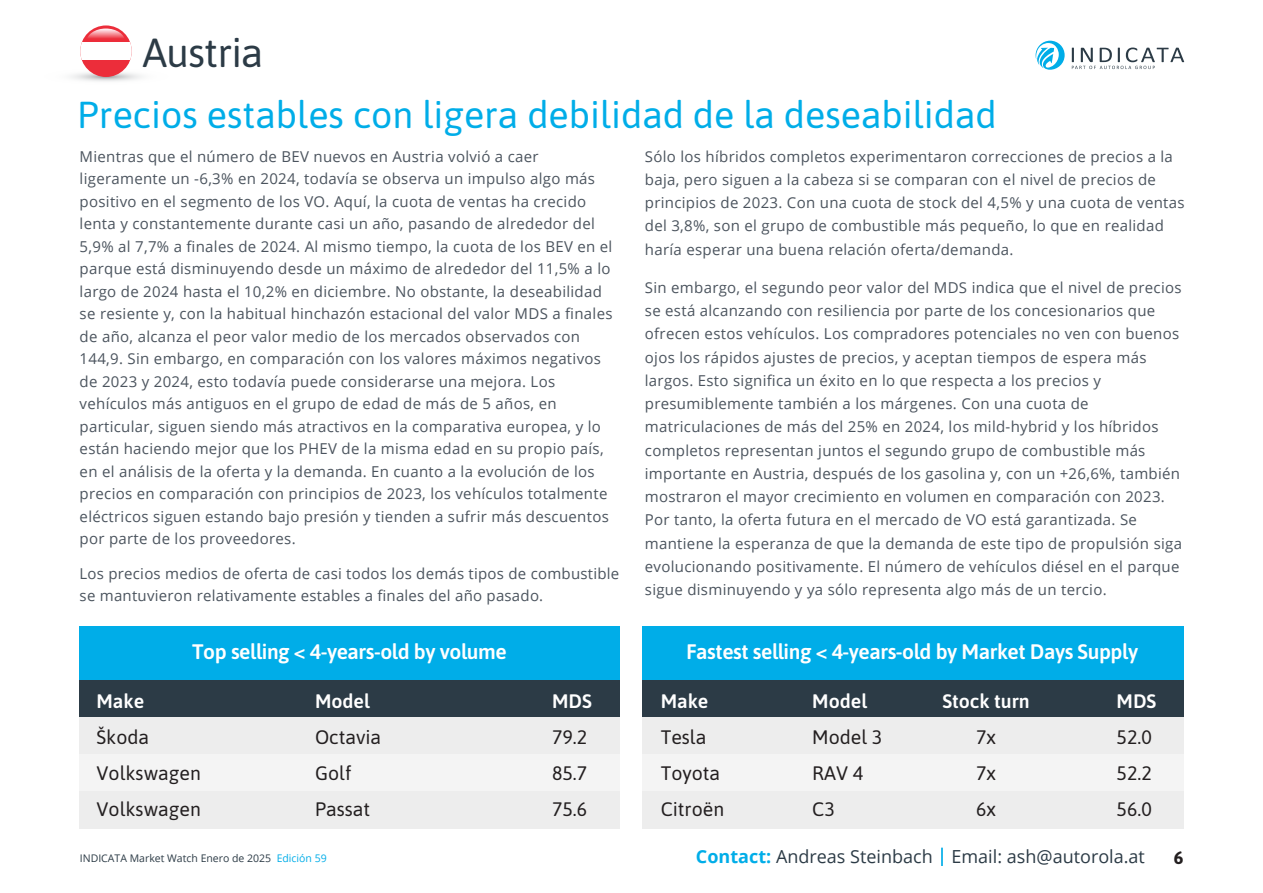
<style>
.page{position:relative;width:1263px;height:893px;background:#fff}
.page>*{position:absolute;margin:0;border:0;box-sizing:border-box;transform-origin:0 0}
.t1{font:40.5px "Asap";letter-spacing:-.02em;color:#2c3b46}
.t2{font:37.5px "Asap";color:#00ade8}
.t3{font:600 21px "Asap";letter-spacing:-.02em;color:#fff}
.t4{font:19.5px/36px "Asap";color:#231f20}
.t5{font:600 19.5px "Asap";color:#fff}
.t6{font:18px "Open Sans";color:#2c3b46}
.t7{font:700 18px "Asap";color:#231f20}
.t8{font:15px/22.5px "Open Sans";letter-spacing:.02em;color:#4b545e}
.t9{font:10.5px "Open Sans";color:#2c3b46}
.s1{color:#00ade8}
.s2{font-weight:700;color:#00ade8}
</style>
<div class="page">
<svg style="left:42px;top:67px;width:128px;height:18px"></svg>
<div style="left:80px;top:25px;width:52px;height:52px;background:#ec2d3a;border-radius:26px"></div>
<div style="left:80px;top:43px;width:52px;height:17px;background:#fff"></div>
<svg style="left:86px;top:29px;width:39px;height:14px"></svg>
<svg style="left:941px;top:848px;width:2px;height:18px"></svg>
<svg style="left:1035px;top:41px;width:30px;height:29px"></svg>
<svg style="left:1072px;top:48px;width:112px;height:21px"></svg>
<div style="left:79px;top:625px;width:541px;height:55px;background:#00ade8"></div>
<div style="left:79px;top:680px;width:541px;height:37px;background:#2c3b46"></div>
<div style="left:79px;top:717px;width:541px;height:38px;background:#ededed"></div>
<div style="left:79px;top:755px;width:541px;height:37px;background:#f4f4f4"></div>
<div style="left:79px;top:792px;width:541px;height:37px;background:#ededed"></div>
<div style="left:643px;top:625px;width:541px;height:55px;background:#00ade8"></div>
<div style="left:643px;top:680px;width:541px;height:37px;background:#2c3b46"></div>
<div style="left:643px;top:717px;width:541px;height:38px;background:#ededed"></div>
<div style="left:643px;top:755px;width:541px;height:37px;background:#f4f4f4"></div>
<div style="left:643px;top:792px;width:541px;height:37px;background:#ededed"></div>
<h1 class="t1" style="left:143px;top:24px;width:122px">Austria</h1>
<h2 class="t2" style="left:78px;top:89px;width:920px">Precios estables con ligera debilidad de la deseabilidad</h2>
<p class="t8" style="left:80px;top:145px;width:534px">Mientras que el número de BEV nuevos en Austria volvió a caer ligeramente un -6,3% en 2024, todavía se observa un impulso algo más positivo en el segmento de los VO. Aquí, la cuota de ventas ha crecido lenta y constantemente durante casi un año, pasando de alrededor del 5,9% al 7,7% a finales de 2024. Al mismo tiempo, la cuota de los BEV en el parque está disminuyendo desde un máximo de alrededor del 11,5% a lo largo de 2024 hasta el 10,2% en diciembre. No obstante, la deseabilidad se resiente y, con la habitual hinchazón estacional del valor MDS a finales de año, alcanza el peor valor medio de los mercados observados con 144,9. Sin embargo, en comparación con los valores máximos negativos de 2023 y 2024, esto todavía puede considerarse una mejora. Los vehículos más antiguos en el grupo de edad de más de 5 años, en particular, siguen siendo más atractivos en la comparativa europea, y lo están haciendo mejor que los PHEV de la misma edad en su propio país, en el análisis de la oferta y la demanda. En cuanto a la evolución de los precios en comparación con principios de 2023, los vehículos totalmente eléctricos siguen estando bajo presión y tienden a sufrir más descuentos por parte de los proveedores.</p>
<p class="t8" style="left:80px;top:562px;width:541px">Los precios medios de oferta de casi todos los demás tipos de combustible se mantuvieron relativamente estables a finales del año pasado.</p>
<p class="t8" style="left:645px;top:144px;width:541px;line-height:23.2px">Sólo los híbridos completos experimentaron correcciones de precios a la baja, pero siguen a la cabeza si se comparan con el nivel de precios de principios de 2023. Con una cuota de stock del 4,5% y una cuota de ventas del 3,8%, son el grupo de combustible más pequeño, lo que en realidad haría esperar una buena relación oferta/demanda.</p>
<p class="t8" style="left:645px;top:275px;width:539px;line-height:23.2px">Sin embargo, el segundo peor valor del MDS indica que el nivel de precios se está alcanzando con resiliencia por parte de los concesionarios que ofrecen estos vehículos. Los compradores potenciales no ven con buenos ojos los rápidos ajustes de precios, y aceptan tiempos de espera más largos. Esto significa un éxito en lo que respecta a los precios y presumiblemente también a los márgenes. Con una cuota de matriculaciones de más del 25% en 2024, los mild-hybrid y los híbridos completos representan juntos el segundo grupo de combustible más importante en Austria, después de los gasolina y, con un +26,6%, también mostraron el mayor crecimiento en volumen en comparación con 2023.<br>Por tanto, la oferta futura en el mercado de VO está garantizada. Se mantiene la esperanza de que la demanda de este tipo de propulsión siga evolucionando positivamente. El número de vehículos diésel en el parque sigue disminuyendo y ya sólo representa algo más de un tercio.</p>
<h3 class="t3" style="left:192px;top:637px;width:316px">Top selling &lt; 4-years-old by volume</h3>
<h3 class="t5" style="left:97px;top:687px;width:49px">Make</h3>
<h3 class="t4" style="left:97px;top:718px;width:106px">Škoda<br>Volkswagen<br>Volkswagen</h3>
<h3 class="t5" style="left:315px;top:687px;width:56px">Model</h3>
<h3 class="t4" style="left:315px;top:718px;width:68px">Octavia<br>Golf<br>Passat</h3>
<h3 class="t5" style="left:552px;top:687px;width:41px">MDS</h3>
<h3 class="t4" style="left:552px;top:718px;width:37px;text-align:justify">79.2<br>85.7<br>75.6</h3>
<h3 class="t3" style="left:686px;top:637px;width:453px">Fastest selling &lt; 4-years-old by Market Days Supply</h3>
<h3 class="t5" style="left:661px;top:687px;width:49px">Make</h3>
<h3 class="t4" style="left:661px;top:718px;width:65px">Tesla<br>Toyota<br>Citroën</h3>
<h3 class="t5" style="left:812px;top:687px;width:56px">Model</h3>
<h3 class="t4" style="left:812px;top:718px;width:71px">Model 3<br>RAV 4<br>C3</h3>
<h3 class="t5" style="left:942px;top:687px;width:89px">Stock turn</h3>
<h3 class="t4" style="left:976px;top:718px;width:21px;text-align:justify">7x 7x 6x</h3>
<h3 class="t5" style="left:1117px;top:687px;width:41px">MDS</h3>
<h3 class="t4" style="left:1117px;top:718px;width:37px;text-align:justify">52.0<br>52.2<br>56.0</h3>
<p class="t9" style="left:80px;top:851px;width:248px">INDICATA Market Watch Enero de 2025 <span class="s1">Edición 59</span></p>
<p class="t6" style="left:696px;top:844px;width:450px"><span class="s2">Contact:</span> Andreas Steinbach Email: ash@autorola.at</p>
<p class="t7" style="left:1174px;top:845px;width:11px">6</p>
</div>
